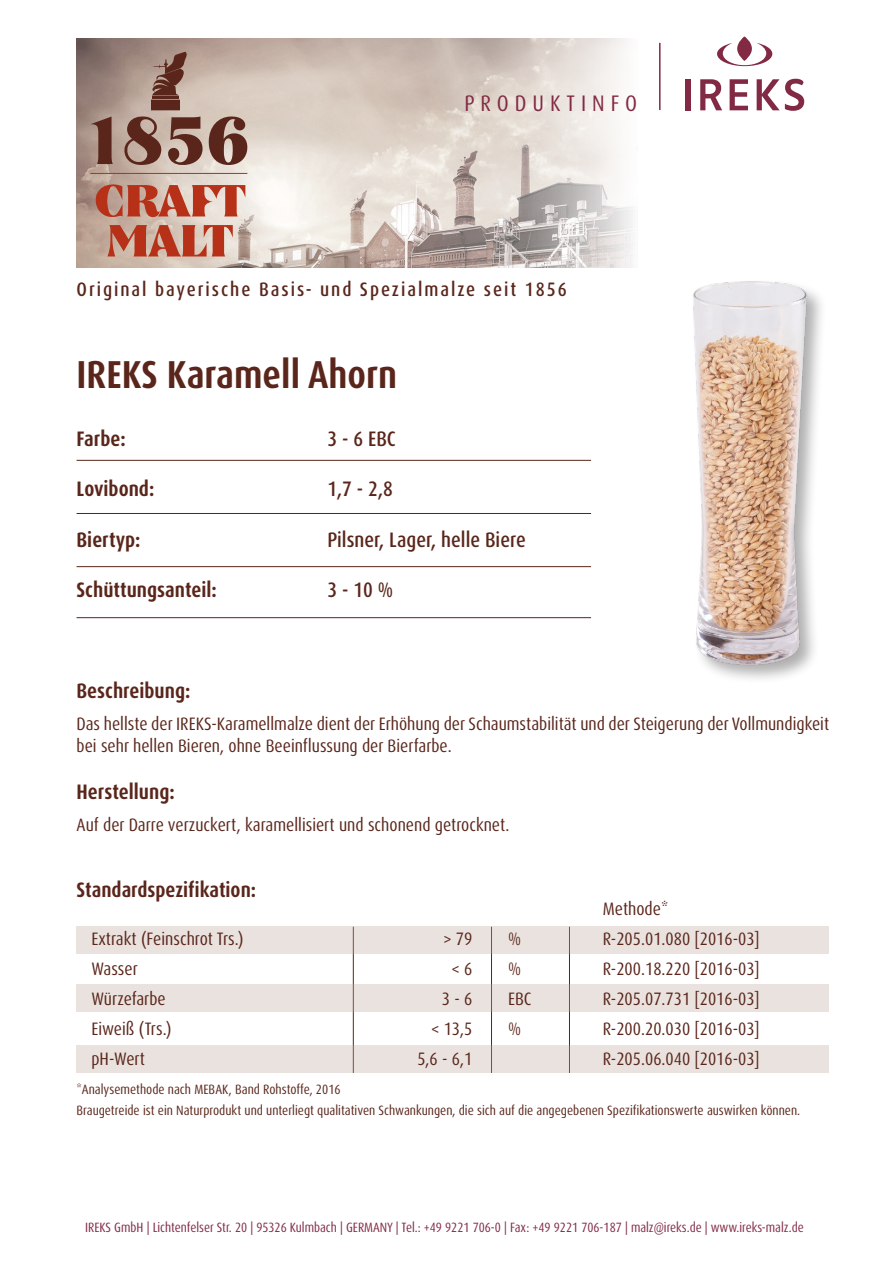
<style>
.page{position:relative;width:893px;height:1263px;background:#fff}
.page>*{position:absolute;margin:0;border:0;box-sizing:border-box;transform-origin:0 0}
.t1{font:700 condensed 39px "Dax Pro";color:#5a261b}
.t2{font:condensed 22.5px "Dax Pro";letter-spacing:.265em;color:#822a44}
.t3{font:700 condensed 21px "Dax Pro";color:#5a261b}
.t4{font:500 condensed 21px "Dax Pro";color:#5a261b}
.t5{font:500 condensed 19.5px "Dax Pro";letter-spacing:.1em;color:#5a261b}
.t6{font:condensed 18px/21.6px "Dax Pro";color:#5a261b}
.t7{font:condensed 13.5px/21px "Dax Pro";color:#5a261b}
.t8{font:condensed 13.5px "Dax Pro";color:#822a44}
</style>
<div class="page">
<img style="left:77px;top:38px;width:556px;height:230px">
<div style="left:685px;top:79px;width:5px;height:31px;background:#822a44"></div>
<svg style="left:700px;top:79px;width:22px;height:31px"></svg>
<svg style="left:730px;top:79px;width:18px;height:31px"></svg>
<svg style="left:757px;top:79px;width:47px;height:32px"></svg>
<svg style="left:717px;top:36px;width:55px;height:30px"></svg>
<hr style="left:659px;top:43px;width:2px;height:67px;background:#822a44">
<svg style="left:90px;top:116px;width:159px;height:50px;background:#97766b"></svg>
<hr style="left:90px;top:173px;width:157px;height:1px;background:#b73018">
<svg style="left:107px;top:225px;width:126px;height:31px;background:#c57663"></svg>
<svg style="left:93px;top:183px;width:152px;height:35px;background:#c67e6d"></svg>
<svg style="left:151px;top:51px;width:36px;height:59px;background:#876256"></svg>
<hr style="left:353px;top:927px;width:1px;height:146px;background:#5a261b">
<hr style="left:491px;top:927px;width:1px;height:146px;background:#5a261b">
<hr style="left:569px;top:927px;width:1px;height:146px;background:#5a261b">
<hr style="left:77px;top:460px;width:514px;height:1px;background:#5a261b">
<hr style="left:77px;top:513px;width:514px;height:1px;background:#5a261b">
<hr style="left:77px;top:566px;width:514px;height:1px;background:#5a261b">
<hr style="left:77px;top:617px;width:514px;height:1px;background:#5a261b">
<div style="left:77px;top:927px;width:752px;height:27px;background:#eae2de"></div>
<div style="left:77px;top:1046px;width:752px;height:27px;background:#eae2de"></div>
<div style="left:77px;top:984px;width:752px;height:27px;background:#eae2de"></div>
<img style="left:693px;top:281px;width:129px;height:398px">
<p class="t2" style="left:464px;top:89px;width:174px">PRODUKTINFO</p>
<p class="t5" style="left:77px;top:277px;width:492px">Original bayerische Basis- und Spezialmalze seit 1856</p>
<h1 class="t1" style="left:77px;top:349px;width:322px">IREKS Karamell Ahorn</h1>
<p class="t3" style="left:77px;top:425px;width:51px">Farbe:</p>
<p class="t4" style="left:327px;top:425px;width:70px">3 - 6 EBC</p>
<p class="t3" style="left:77px;top:476px;width:79px">Lovibond:</p>
<p class="t4" style="left:327px;top:476px;width:67px">1,7 - 2,8</p>
<p class="t3" style="left:77px;top:526px;width:65px">Biertyp:</p>
<p class="t4" style="left:327px;top:526px;width:200px">Pilsner, Lager, helle Biere</p>
<p class="t3" style="left:77px;top:576px;width:142px">Schüttungsanteil:</p>
<p class="t4" style="left:327px;top:576px;width:67px">3 - 10 %</p>
<p class="t3" style="left:77px;top:677px;width:115px">Beschreibung:</p>
<p class="t6" style="left:77px;top:713px;width:754px">Das hellste der IREKS-Karamellmalze dient der Erhöhung der Schaumstabilität und der Steigerung der Vollmundigkeit bei sehr hellen Bieren, ohne Beeinflussung der Bierfarbe.</p>
<p class="t3" style="left:77px;top:778px;width:100px">Herstellung:</p>
<p class="t6" style="left:77px;top:814px;width:435px">Auf der Darre verzuckert, karamellisiert und schonend getrocknet.</p>
<p class="t3" style="left:77px;top:876px;width:181px">Standardspezifikation:</p>
<p class="t6" style="left:603px;top:898px;width:67px">Methode*</p>
<p class="t6" style="left:91px;top:928px;width:154px">Extrakt (Feinschrot Trs.)</p>
<p class="t6" style="left:443px;top:928px;width:31px">&gt; 79</p>
<p class="t6" style="left:508px;top:928px;width:15px">%</p>
<p class="t6" style="left:603px;top:928px;width:158px">R-205.01.080 [2016-03]</p>
<p class="t6" style="left:91px;top:958px;width:48px">Wasser</p>
<p class="t6" style="left:452px;top:958px;width:22px">&lt; 6</p>
<p class="t6" style="left:508px;top:958px;width:15px">%</p>
<p class="t6" style="left:603px;top:958px;width:158px">R-200.18.220 [2016-03]</p>
<p class="t6" style="left:91px;top:988px;width:76px">Würzefarbe</p>
<p class="t6" style="left:442px;top:988px;width:32px">3 - 6</p>
<p class="t6" style="left:508px;top:988px;width:25px">EBC</p>
<p class="t6" style="left:603px;top:988px;width:158px">R-205.07.731 [2016-03]</p>
<p class="t6" style="left:91px;top:1018px;width:82px">Eiweiß (Trs.)</p>
<p class="t6" style="left:431px;top:1018px;width:43px">&lt; 13,5</p>
<p class="t6" style="left:508px;top:1018px;width:15px">%</p>
<p class="t6" style="left:603px;top:1018px;width:158px">R-200.20.030 [2016-03]</p>
<p class="t6" style="left:91px;top:1048px;width:55px">pH-Wert</p>
<p class="t6" style="left:417px;top:1048px;width:57px">5,6 - 6,1</p>
<p class="t6" style="left:603px;top:1048px;width:158px">R-205.06.040 [2016-03]</p>
<p class="t7" style="left:77px;top:1079px;width:725px">*Analysemethode nach MEBAK, Band Rohstoffe, 2016<br>Braugetreide ist ein Naturprodukt und unterliegt qualitativen Schwankungen, die sich auf die angegebenen Spezifikationswerte auswirken können.</p>
<p class="t8" style="left:85px;top:1219px;width:720px">IREKS GmbH | Lichtenfelser Str. 20 | 95326 Kulmbach | GERMANY | Tel.: +49 9221 706-0 | Fax: +49 9221 706-187 | malz@ireks.de | www.ireks-malz.de</p>
</div>
